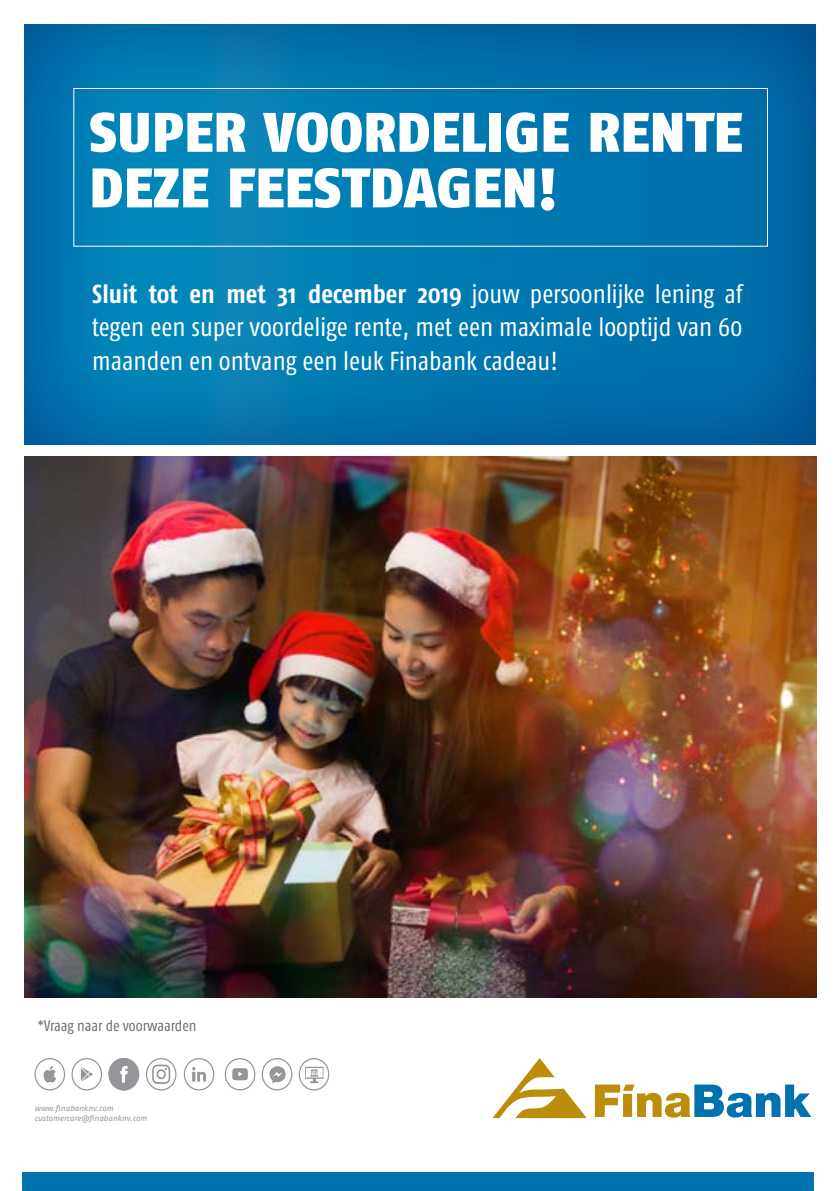
<style>
.page{position:relative;width:840px;height:1191px;background:#fff}
.page>*{position:absolute;margin:0;border:0;box-sizing:border-box;transform-origin:0 0}
.t1{font:900 55.6px/55.6px "Fago No";color:#fff}
.t2{font:26px/33.6px "Fago Co";color:#fff;text-align:justify}
.t3{font:15.2px "Fago Co";letter-spacing:-.005em;color:#6d6e71}
.t4{font:italic 8px/9.8px "Fago No";letter-spacing:-.005em;color:#939598}
.s1{font-weight:700}
</style>
<div class="page">
<div style="left:9px;top:8px;width:821px;height:437px;background:#0073ae;opacity:.75"></div>
<div style="left:23px;top:1172px;width:790px;height:19px;background:#0073ae"></div>
<img style="left:25px;top:457px;width:791px;height:541px">
<svg style="left:492px;top:1058px;width:94px;height:60px"></svg>
<svg style="left:594px;top:1084px;width:216px;height:33px"></svg>
<div style="left:73px;top:88px;width:694px;height:159px;border:1px solid #fff"></div>
<svg style="left:109px;top:1058px;width:30px;height:32px"></svg>
<svg style="left:34px;top:1058px;width:31px;height:32px"></svg>
<svg style="left:71px;top:1058px;width:31px;height:32px"></svg>
<svg style="left:225px;top:1058px;width:30px;height:32px"></svg>
<svg style="left:184px;top:1058px;width:30px;height:32px"></svg>
<svg style="left:261px;top:1058px;width:31px;height:32px"></svg>
<svg style="left:298px;top:1058px;width:31px;height:32px"></svg>
<svg style="left:146px;top:1058px;width:30px;height:32px"></svg>
<h1 class="t1" style="left:89px;top:104px;width:654px">SUPER VOORDELIGE RENTE<br>DEZE FEESTDAGEN!</h1>
<p class="t2" style="left:92px;top:276px;width:651px"><span class="s1">Sluit tot en met 31 december 2019</span> jouw persoonlijke lening af tegen een super voordelige rente, met een maximale looptijd van 60 maanden en ontvang een leuk Finabank cadeau!</p>
<p class="t3" style="left:38px;top:1017px;width:160px">*Vraag naar de voorwaarden</p>
<p class="t4" style="left:34px;top:1103px;width:114px">www.finabanknv.com customercare@finabanknv.com</p>
</div>
